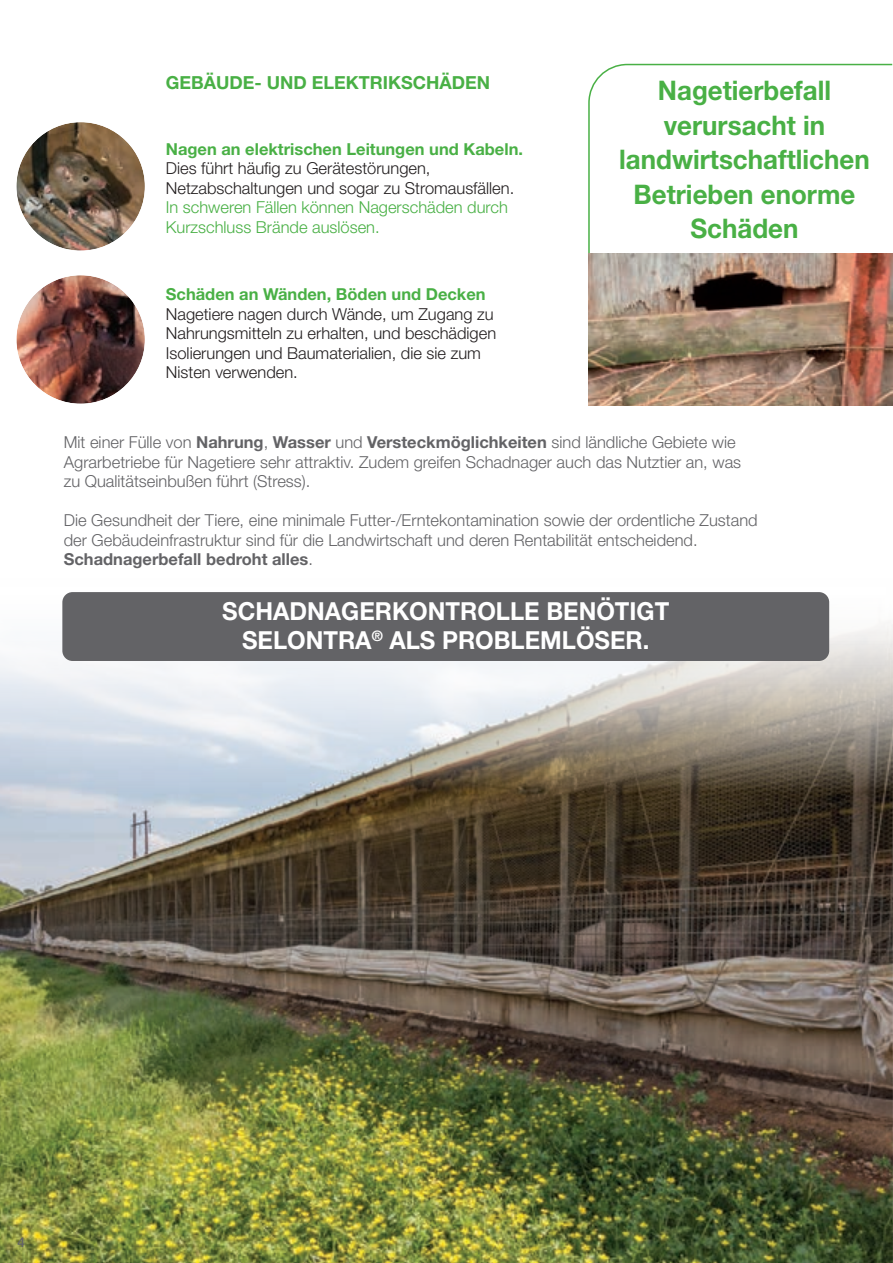
<style>
.page{position:relative;width:893px;height:1263px;background:#fff}
.page>*{position:absolute;margin:0;border:0;box-sizing:border-box;transform-origin:0 0}
.t1{font:700 27px/34.5px "Helvetica Neue LT Std";color:#49b045;text-align:center;scale:.96 1}
.t2{font:700 24.9px/28.7px "Helvetica Neue LT Std";color:#fff;text-align:center;scale:.96 1}
.t3{font:700 18px "Helvetica Neue LT Std";color:#49b045}
.t4{font:300 16.5px/19.5px "Helvetica Neue LT Std";color:#636366}
.t5{font:300 16.5px/19.5px "Helvetica Neue LT Std";color:#231f20}
.t6{font:700 16.5px "Helvetica Neue LT Std";color:#49b045}
.t7{font:300 16.5px/19.5px "Helvetica Neue LT Std";color:#49b045}
.t8{font:500 13.5px "Helvetica Neue LT Std";color:#636366}
.s1{font-weight:700}
</style>
<div class="page">
<img style="left:0;top:592px;width:893px;height:671px">
<svg style="left:588px;top:63px;width:305px;height:343px"></svg>
<img style="left:588px;top:254px;width:305px;height:151px">
<div style="left:62px;top:592px;width:767px;height:69px;background:#636366;border-radius:10px"></div>
<img style="left:16px;top:122px;width:129px;height:129px;border-radius:64px">
<div style="left:12px;top:118px;width:137px;height:137px;border:4px solid #fff;border-radius:50%"></div>
<img style="left:16px;top:275px;width:129px;height:129px;border-radius:64px">
<div style="left:12px;top:271px;width:137px;height:137px;border:4px solid #fff;border-radius:50%"></div>
<p class="t3" style="left:166px;top:72px;width:326px">GEBÄUDE- UND ELEKTRIKSCHÄDEN</p>
<p class="t6" style="left:166px;top:139px;width:359px">Nagen an elektrischen Leitungen und Kabeln.</p>
<p class="t5" style="left:166px;top:158px;width:350px">Dies führt häufig zu Gerätestörungen,<br>Netzabschaltungen und sogar zu Stromausfällen.</p>
<p class="t7" style="left:166px;top:197px;width:344px">In schweren Fällen können Nagerschäden durch<br>Kurzschluss Brände auslösen.</p>
<p class="t6" style="left:166px;top:284px;width:321px">Schäden an Wänden, Böden und Decken</p>
<p class="t5" style="left:166px;top:304px;width:332px">Nagetiere nagen durch Wände, um Zugang zu Nahrungsmitteln zu erhalten, und beschädigen Isolierungen und Baumaterialien, die sie zum Nisten verwenden.</p>
<h1 class="t1" style="left:619px;top:73px;width:262px">Nagetierbefall verursacht in landwirtschaftlichen<br>Betrieben enorme<br>Schäden</h1>
<p class="t4" style="left:64px;top:432px;width:679px">Mit einer Fülle von <span class="s1">Nahrung</span>, <span class="s1">Wasser</span> und <span class="s1">Versteckmöglichkeiten</span> sind ländliche Gebiete wie<br>Agrarbetriebe für Nagetiere sehr attraktiv. Zudem greifen Schadnager auch das Nutztier an, was zu Qualitätseinbußen führt (Stress).</p>
<p class="t4" style="left:64px;top:510px;width:695px">Die Gesundheit der Tiere, eine minimale Futter-/Erntekontamination sowie der ordentliche Zustand der Gebäudeinfrastruktur sind für die Landwirtschaft und deren Rentabilität entscheidend.<br><span class="s1">Schadnagerbefall bedroht alles</span>.</p>
<h2 class="t2" style="left:222px;top:596px;width:467px">SCHADNAGERKONTROLLE BENÖTIGT<br>SELONTRA<sup>®</sup> ALS PROBLEMLÖSER.</h2>
<p class="t8" style="left:18px;top:1234px;width:9px">4</p>
</div>
